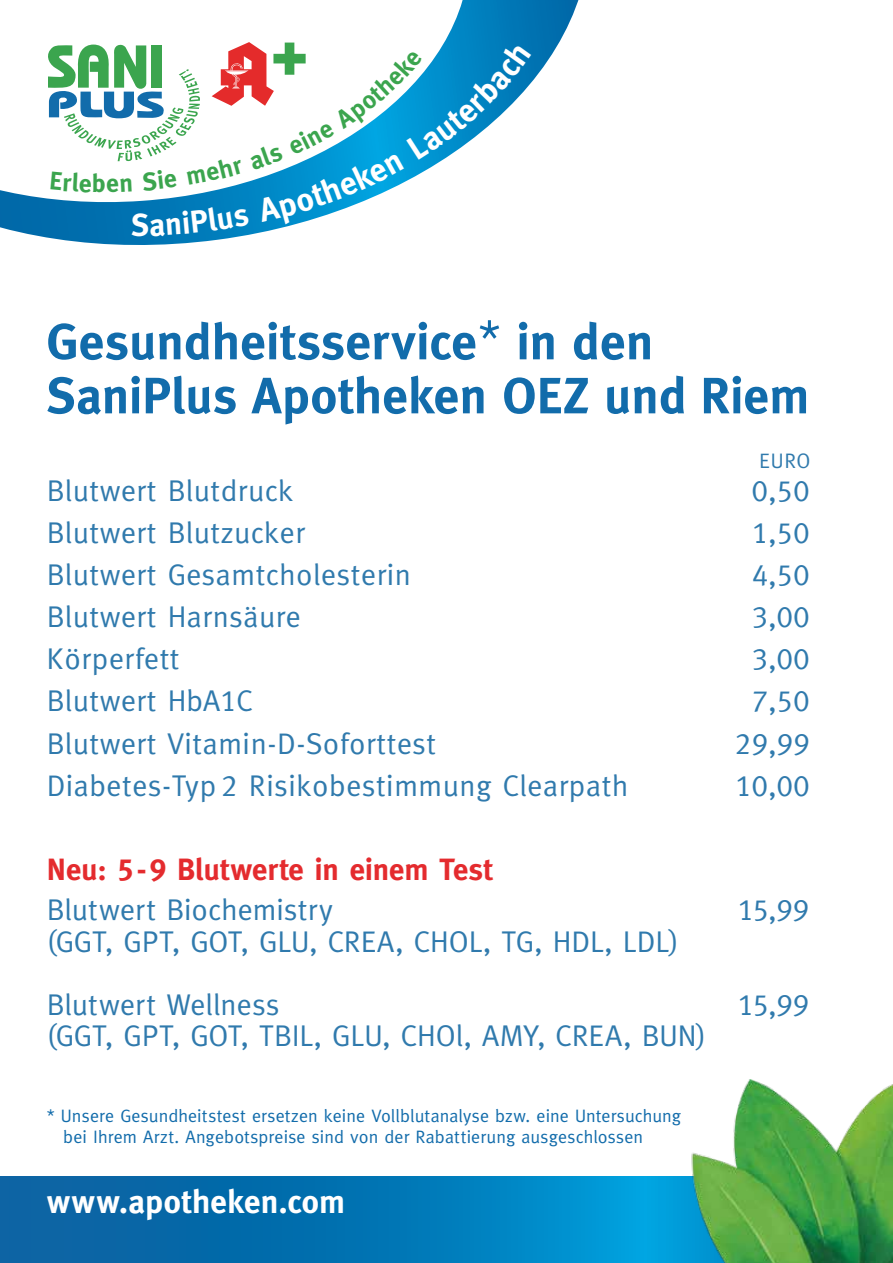
<style>
.page{position:relative;width:893px;height:1263px;background:#fff}
.page>*{position:absolute;margin:0;border:0;box-sizing:border-box;transform-origin:0 0}
.t1{font:700 51px/54px "Meta";letter-spacing:.005em;color:#126cab}
.t2{font:700 33px "Meta";letter-spacing:.01em;color:#fff}
.t3{font:700 30.75px "Meta";color:#e42b2e}
.t4{font:30px "Meta";letter-spacing:.02em;color:#307aad}
.t5{font:30px/63px "Meta";color:#307aad}
.t6{font:30px "Meta Caps";letter-spacing:.02em;color:#307aad}
.t7{font:700 25.5px "Meta";color:#3ba54e}
.t8{font:21px "Meta";color:#307aad}
.t9{font:18px/21px "Meta";letter-spacing:.005em;color:#126cab}
.s1{font-weight:400}
.s2{font-family:"Meta Caps"}
.s3{font-family:"Meta Bold Caps";font-weight:400}
.s4{font-family:"Meta"}
</style>
<div class="page">
<svg style="left:0;top:1177px;width:686px;height:86px;background:#0378b7"></svg>
<svg style="left:0;top:0;width:579px;height:245px"></svg>
<svg style="left:0;top:0;width:478px;height:214px"></svg>
<img style="left:686px;top:1079px;width:207px;height:184px">
<svg style="left:45px;top:40px;width:486px;height:197px"></svg>
<p class="t7" style="left:92px;top:169px;width:16px">b</p>
<h1 class="t1" style="left:47px;top:314px;width:764px">Gesundheitsservice<span class="s1">*</span> in den<br>SaniPlus Apotheken OEZ und Riem</h1>
<p class="t8" style="left:759px;top:449px;width:53px">EURO</p>
<p class="t4" style="left:47px;top:473px;width:248px">Blutwert Blutdruck</p>
<p class="t6" style="left:752px;top:473px;width:59px">0,50</p>
<p class="t4" style="left:47px;top:515px;width:260px">Blutwert Blutzucker</p>
<p class="t6" style="left:752px;top:515px;width:59px">1,50</p>
<p class="t4" style="left:47px;top:557px;width:366px">Blutwert Gesamtcholesterin</p>
<p class="t6" style="left:752px;top:557px;width:59px">4,50</p>
<p class="t4" style="left:47px;top:599px;width:255px">Blutwert Harnsäure</p>
<p class="t6" style="left:752px;top:599px;width:59px">3,00</p>
<p class="t4" style="left:47px;top:642px;width:134px">Körperfett</p>
<p class="t6" style="left:752px;top:642px;width:59px">3,00</p>
<p class="t4" style="left:47px;top:684px;width:207px">Blutwert Hb<span class="s2">A1C</span></p>
<p class="t6" style="left:752px;top:684px;width:59px">7,50</p>
<p class="t4" style="left:47px;top:726px;width:391px">Blutwert Vitamin-D-Soforttest</p>
<p class="t6" style="left:735px;top:726px;width:76px">29,99</p>
<p class="t4" style="left:47px;top:768px;width:583px">Diabetes-Typ <span class="s2">2</span> Risikobestimmung Clearpath</p>
<p class="t6" style="left:735px;top:768px;width:76px">10,00</p>
<p class="t3" style="left:47px;top:852px;width:447px">Neu: <span class="s3">5-9</span> Blutwerte in einem Test</p>
<p class="t4" style="left:47px;top:892px;width:288px">Blutwert Biochemistry</p>
<p class="t6" style="left:737px;top:892px;width:92px">15,99 <span class="s4">€</span></p>
<p class="t5" style="left:47px;top:909px;width:633px">(GGT, GPT, GOT, GLU, CREA, CHOL, TG, HDL, LDL)<br>Blutwert Wellness</p>
<p class="t6" style="left:737px;top:987px;width:92px">15,99 <span class="s4">€</span></p>
<p class="t5" style="left:47px;top:1004px;width:661px">(GGT, GPT, GOT, TBIL, GLU, CHOl, AMY, CREA, BUN)</p>
<p class="t9" style="left:63px;top:1105px;width:619px;text-indent:-17px">* Unsere Gesundheitstest ersetzen keine Vollblutanalyse bzw. eine Untersuchung bei Ihrem Arzt. Angebotspreise sind von der Rabattierung ausgeschlossen</p>
<p class="t2" style="left:47px;top:1182px;width:300px">www.apotheken.com</p>
</div>
